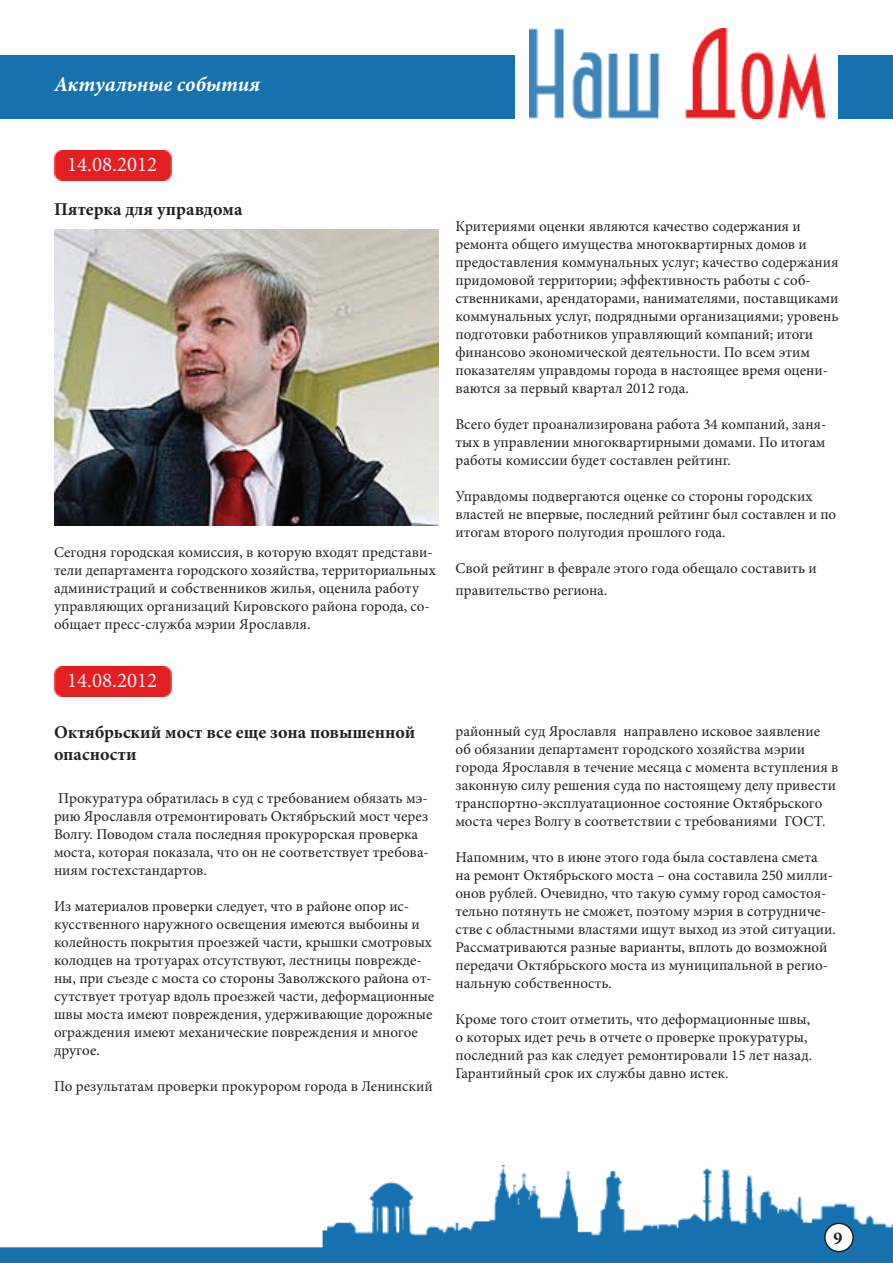
<style>
.page{position:relative;width:893px;height:1263px;background:#fff}
.page>*{position:absolute;margin:0;border:0;box-sizing:border-box;transform-origin:0 0}
.t1{font:21px "Minion Pro";color:#eeeeef}
.t2{font:italic 700 21px "Minion Pro";letter-spacing:-.005em;color:#fff}
.t3{font:700 18px/21.6px "Minion Pro";color:#231f20}
.t4{font:15px/18px "Minion Pro";color:#231f20}
</style>
<div class="page">
<img style="left:1px;top:1166px;width:892px;height:97px">
<img style="left:0;top:1166px;width:1px;height:97px">
<img style="left:529px;top:28px;width:295px;height:90px">
<div style="left:0;top:55px;width:514px;height:63px;background:#1771ae"></div>
<div style="left:839px;top:55px;width:54px;height:63px;background:#1771ae"></div>
<div style="left:825px;top:1223px;width:28px;height:28px;background:#fff;border-radius:50%"></div>
<div style="left:824px;top:1222px;width:30px;height:30px;border:2px solid #231f20;border-radius:50%"></div>
<div style="left:54px;top:151px;width:117px;height:30px;background:#e41e25"></div>
<img style="left:54px;top:230px;width:384px;height:295px">
<div style="left:54px;top:667px;width:117px;height:30px;background:#e41e25"></div>
<h1 class="t2" style="left:54px;top:69px;width:208px">Актуальные события</h1>
<h1 class="t1" style="left:67px;top:150px;width:92px">14.08.2012</h1>
<p class="t3" style="left:54px;top:198px;width:190px">Пятерка для управдома</p>
<p class="t4" style="left:54px;top:543px;width:383px">Сегодня городская комиссия, в которую входят представи&shy;тели департамента городского хозяйства, территориальных администраций и собственников жилья, оценила работу управляющих организаций Кировского района города, со&shy;общает пресс-служба мэрии Ярославля.</p>
<h1 class="t1" style="left:67px;top:666px;width:92px">14.08.2012</h1>
<p class="t3" style="left:54px;top:721px;width:363px">Октябрьский мост все еще зона повышенной опасности</p>
<p class="t4" style="left:54px;top:789px;width:376px">Прокуратура обратилась в суд с требованием обязать мэ&shy;рию Ярославля отремонтировать Октябрьский мост через Волгу. Поводом стала последняя прокурорская проверка моста, которая показала, что он не соответствует требова&shy;ниям гостехстандартов.</p>
<p class="t4" style="left:54px;top:897px;width:382px">Из материалов проверки следует, что в районе опор ис&shy;кусственного наружного освещения имеются выбоины и колейность покрытия проезжей части, крышки смотровых колодцев на тротуарах отсутствуют, лестницы поврежде&shy;ны, при съезде с моста со стороны Заволжского района от&shy;сутствует тротуар вдоль проезжей части, деформационные швы моста имеют повреждения, удерживающие дорожные ограждения имеют механические повреждения и многое другое.</p>
<p class="t4" style="left:54px;top:1077px;width:380px">По результатам проверки прокурором города в Ленинский</p>
<p class="t4" style="left:455px;top:217px;width:385px">Критериями оценки являются качество содержания и ремонта общего имущества многоквартирных домов и предоставления коммунальных услуг; качество содержания придомовой территории; эффективность работы с соб&shy;ственниками, арендаторами, нанимателями, поставщиками коммунальных услуг, подрядными организациями; уровень подготовки работников управляющий компаний; итоги финансово экономической деятельности. По всем этим показателям управдомы города в настоящее время оцени&shy;ваются за первый квартал 2012 года.</p>
<p class="t4" style="left:455px;top:415px;width:372px;text-align:justify">Всего будет проанализирована работа 34 компаний, заня&shy;тых в управлении многоквартирными домами. По итогам работы комиссии будет составлен рейтинг.</p>
<p class="t4" style="left:455px;top:487px;width:382px">Управдомы подвергаются оценке со стороны городских властей не впервые, последний рейтинг был составлен и по итогам второго полугодия прошлого года.</p>
<p class="t4" style="left:455px;top:557px;width:363px;line-height:21.6px">Свой рейтинг в феврале этого года обещало составить и правительство региона.</p>
<p class="t4" style="left:455px;top:722px;width:385px">районный суд Ярославля направлено исковое заявление об обязании департамент городского хозяйства мэрии города Ярославля в течение месяца с момента вступления в законную силу решения суда по настоящему делу привести транспортно-эксплуатационное состояние Октябрьского моста через Волгу в соответствии с требованиями ГОСТ.</p>
<p class="t4" style="left:455px;top:848px;width:382px">Напомним, что в июне этого года была составлена смета на ремонт Октябрьского моста – она составила 250 милли&shy;онов рублей. Очевидно, что такую сумму город самостоя&shy;тельно потянуть не сможет, поэтому мэрия в сотрудниче&shy;стве с областными властями ищут выход из этой ситуации.<br>Рассматриваются разные варианты, вплоть до возможной передачи Октябрьского моста из муниципальной в регио&shy;нальную собственность.</p>
<p class="t4" style="left:455px;top:1010px;width:358px">Кроме того стоит отметить, что деформационные швы, о которых идет речь в отчете о проверке прокуратуры, последний раз как следует ремонтировали 15 лет назад.<br>Гарантийный срок их службы давно истек.</p>
<p class="t3" style="left:833px;top:1227px;width:10px">9</p>
</div>
